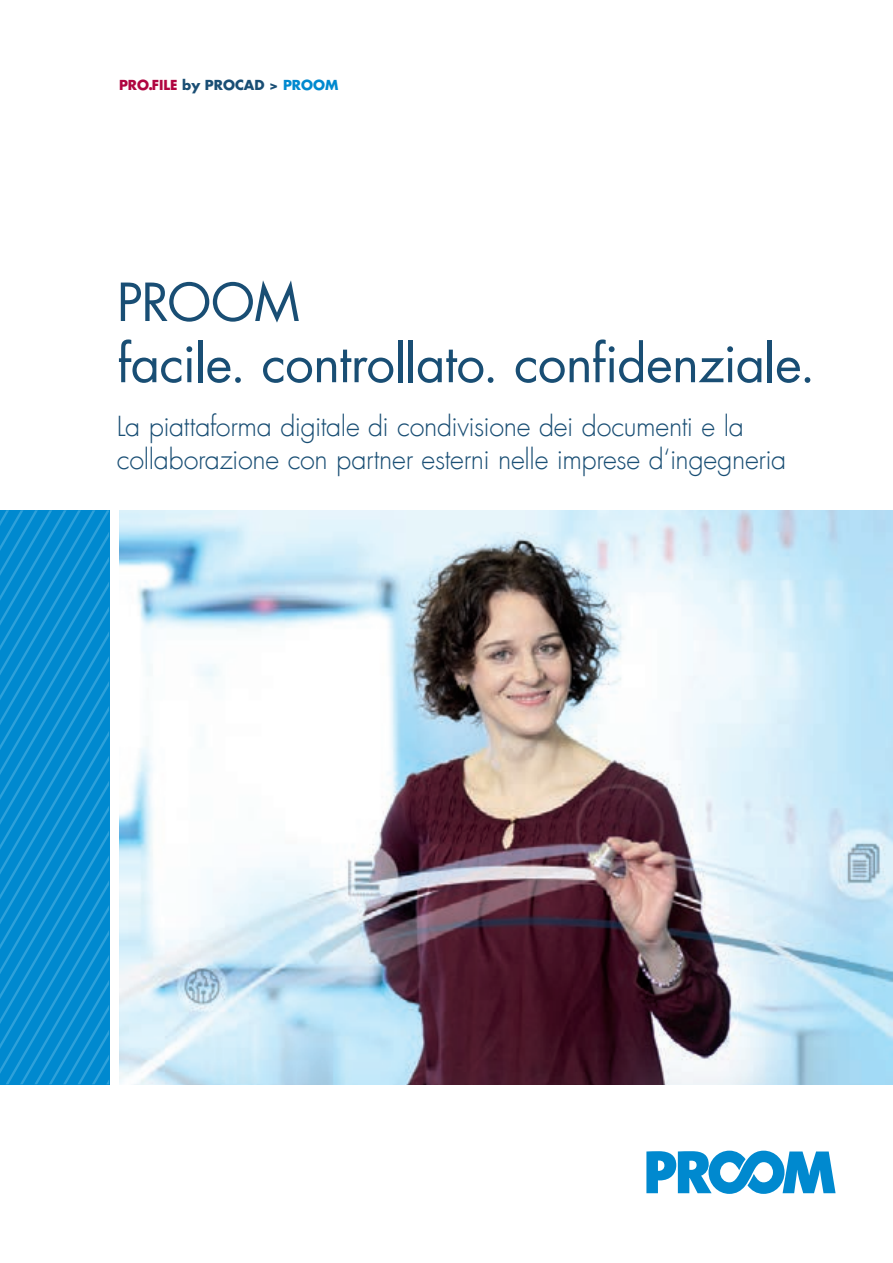
<style>
.page{position:relative;width:893px;height:1263px;background:#fff}
.page>*{position:absolute;margin:0;border:0;box-sizing:border-box;transform-origin:0 0}
.t1{font:51px/61.2px "Futura Com";letter-spacing:-.015em;color:#194e74}
.t2{font:300 27px/33px "Futura Com";letter-spacing:-.01em;color:#194e74}
.t3{font:700 13.5px "Futura Com";color:#194e74}
.s1{color:#b00540}
.s2{color:#0089cf}
</style>
<div class="page">
<img style="left:120px;top:510px;width:773px;height:574px">
<svg style="left:0;top:510px;width:109px;height:574px"></svg>
<svg style="left:646px;top:1151px;width:189px;height:43px"></svg>
<p class="t3" style="left:119px;top:74px;width:221px"><span class="s1">PRO.FILE</span> by PROCAD &gt; <span class="s2">PROOM</span></p>
<h1 class="t1" style="left:117px;top:271px;width:700px">PROOM<br>facile. controllato. confidenziale.</h1>
<p class="t2" style="left:117px;top:410px;width:671px">La piattaforma digitale di condivisione dei documenti e la collaborazione con partner esterni nelle imprese d‘ingegneria</p>
</div>
